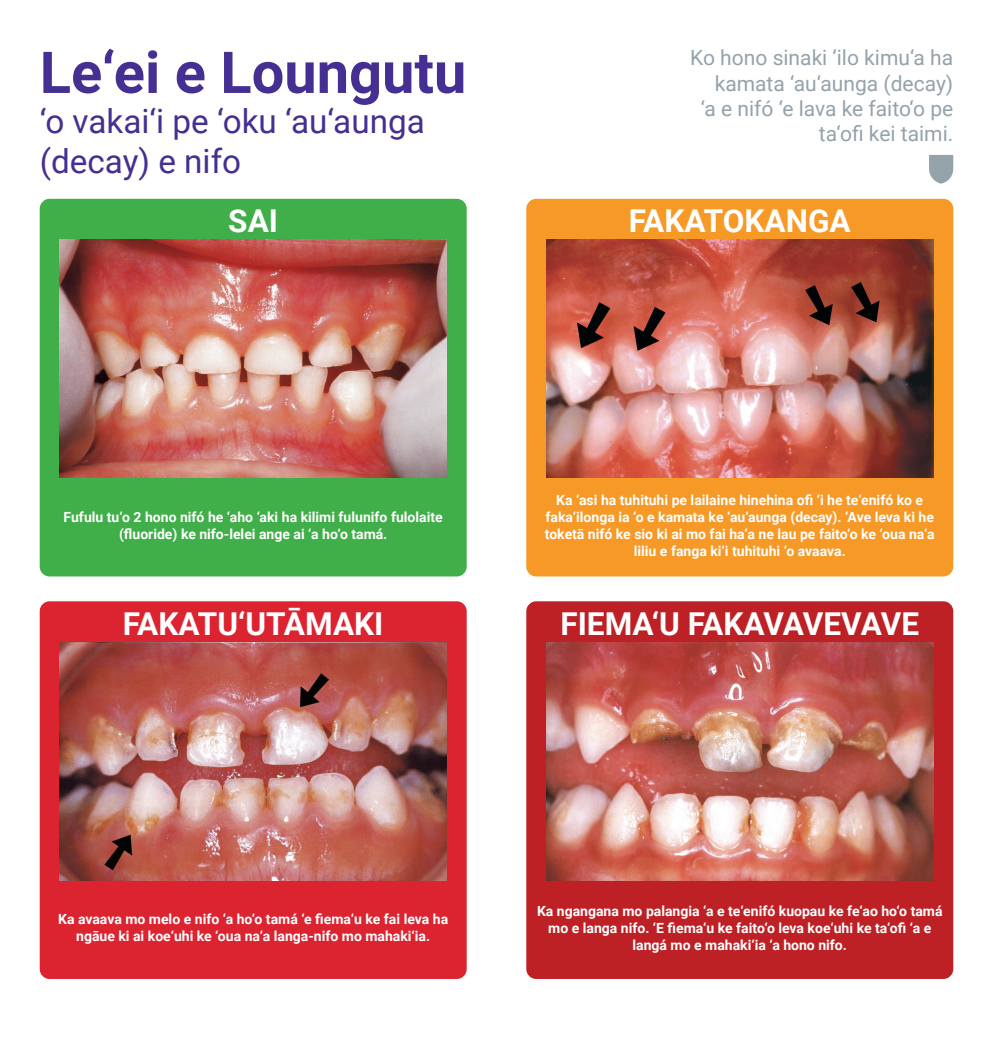
<style>
.page{position:relative;width:993px;height:1042px;background:#fff}
.page>*{position:absolute;margin:0;border:0;box-sizing:border-box;transform-origin:0 0}
.t1{font:700 57.75px "Roboto";color:#452f92}
.t2{font:33.25px/39.9px "Roboto";color:#452f92}
.t3{font:700 31.5px "Roboto";color:#fff}
.t4{font:21px/25.2px "Roboto";color:#94a2aa;text-align:right}
.t5{font:700 14px/16.8px "Roboto";color:#fff;text-align:center}
</style>
<div class="page">
<svg style="left:929px;top:155px;width:23px;height:29px"></svg>
<div style="left:40px;top:199px;width:426px;height:377px;background:#40ae49;border-radius:10px"></div>
<img style="left:60px;top:240px;width:386px;height:238px">
<div style="left:526px;top:199px;width:426px;height:377px;background:#f79927;border-radius:10px"></div>
<img style="left:546px;top:240px;width:387px;height:238px">
<div style="left:40px;top:601px;width:426px;height:378px;background:#dc2431;border-radius:10px"></div>
<img style="left:60px;top:642px;width:386px;height:238px">
<div style="left:526px;top:601px;width:426px;height:378px;background:#be2125;border-radius:10px"></div>
<img style="left:546px;top:642px;width:387px;height:238px">
<h1 class="t1" style="left:40px;top:32px;width:428px">Le‘ei e Loungutu</h1>
<h2 class="t2" style="left:40px;top:100px;width:386px">‘o vakai‘i pe ‘oku ‘au‘aunga (decay) e nifo</h2>
<h3 class="t3" style="left:228px;top:199px;width:51px">SAI</h3>
<h3 class="t4" style="left:690px;top:45px;width:264px">Ko hono sinaki ‘ilo kimu‘a ha kamata ‘au‘aunga (decay)<br>‘a e nifó ‘e lava ke faito‘o pe ta‘ofi kei taimi.</h3>
<h3 class="t3" style="left:628px;top:199px;width:223px">FAKATOKANGA</h3>
<p class="t5" style="left:64px;top:508px;width:380px">Fufulu tu‘o 2 hono nifó he ‘aho ‘aki ha kilimi fulunifo fulolaite (fluoride) ke nifo-lelei ange ai ‘a ho‘o tamá.</p>
<h3 class="t3" style="left:123px;top:601px;width:262px">FAKATU‘UTĀMAKI</h3>
<p class="t5" style="left:544px;top:491px;width:391px">Ka ‘asi ha tuhituhi pe lailaine hinehina ofi ‘i he te‘enifó ko e faka‘ilonga ia ‘o e kamata ke ‘au‘aunga (decay). ‘Ave leva ki he toketā nifó ke sio ki ai mo fai ha‘a ne lau pe faito‘o ke ‘oua na‘a liliu e fanga ki‘i tuhituhi ‘o avaava.</p>
<h3 class="t3" style="left:560px;top:601px;width:360px">FIEMA‘U FAKAVAVEVAVE</h3>
<p class="t5" style="left:58px;top:910px;width:391px">Ka avaava mo melo e nifo ‘a ho‘o tamá ‘e fiema‘u ke fai leva ha ngāue ki ai koe‘uhi ke ‘oua na‘a langa-nifo mo mahaki‘ia.</p>
<p class="t5" style="left:537px;top:902px;width:407px">Ka ngangana mo palangia ‘a e te‘enifó kuopau ke fe‘ao ho‘o tamá mo e langa nifo. ‘E fiema‘u ke faito‘o leva koe‘uhi ke ta‘ofi ‘a e langá mo e mahaki‘ia ‘a hono nifo.</p>
</div>
